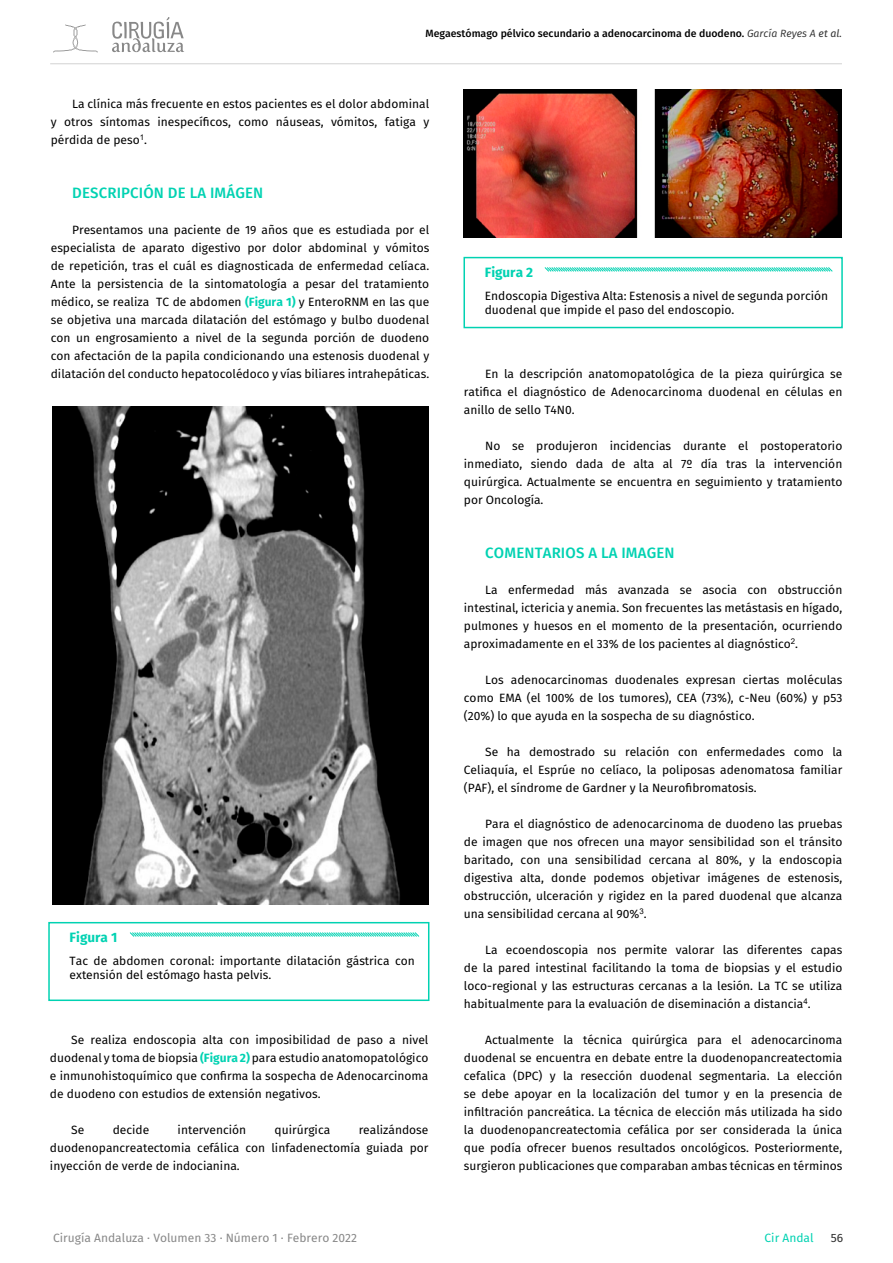
<style>
.page{position:relative;width:893px;height:1263px;background:#fff}
.page>*{position:absolute;margin:0;border:0;box-sizing:border-box;transform-origin:0 0}
.t1{font:500 15px "Fira Sans";letter-spacing:.01em;color:#00d2b2}
.t2{font:700 13.5px "Fira Sans";color:#00d2b2}
.t3{font:12px/18px "Fira Sans";color:#000;text-align:justify}
.t4{font:12px "Fira Sans";color:#888}
.t5{font:12px "Fira Sans";color:#00d2b2}
.t6{font:12px "Fira Sans";color:#2f2f2f}
.t7{font:500 10.5px "Fira Sans";color:#000}
.s1{font-weight:400;font-style:italic;color:#2f2f2f}
.s2{font-weight:700;color:#00d2b2}
</style>
<div class="page">
<svg style="left:53px;top:24px;width:45px;height:29px"></svg>
<svg style="left:112px;top:17px;width:72px;height:35px"></svg>
<hr style="left:50px;top:64px;width:792px;height:1px;background:#d2d2d2">
<div style="left:48px;top:922px;width:381px;height:79px;border:2px solid #00d2b2"></div>
<svg style="left:129px;top:932px;width:291px;height:5px"></svg>
<img style="left:52px;top:406px;width:376px;height:498px">
<img style="left:463px;top:89px;width:379px;height:149px">
<div style="left:463px;top:257px;width:380px;height:71px;border:2px solid #00d2b2"></div>
<svg style="left:544px;top:267px;width:289px;height:5px"></svg>
<p class="t7" style="left:425px;top:25px;width:418px">Megaestómago pélvico secundario a adenocarcinoma de duodeno. <span class="s1">García Reyes A</span> <span class="s1">et al.</span></p>
<p class="t3" style="left:51px;top:94px;width:380px;text-indent:21px">La clínica más frecuente en estos pacientes es el dolor abdominal y otros síntomas inespecíficos, como náuseas, vómitos, fatiga y pérdida de peso<sup>1</sup>.</p>
<p class="t1" style="left:72px;top:181px;width:193px">DESCRIPCIÓN DE LA IMÁGEN</p>
<p class="t3" style="left:51px;top:220px;width:380px;text-indent:21px">Presentamos una paciente de 19 años que es estudiada por el especialista de aparato digestivo por dolor abdominal y vómitos de repetición, tras el cuál es diagnosticada de enfermedad celíaca.<br>Ante la persistencia de la sintomatología a pesar del tratamiento médico, se realiza TC de abdomen <span class="s2">(Figura 1)</span> y EnteroRNM en las que se objetiva una marcada dilatación del estómago y bulbo duodenal con un engrosamiento a nivel de la segunda porción de duodeno con afectación de la papila condicionando una estenosis duodenal y dilatación del conducto hepatocolédoco y vías biliares intrahepáticas.</p>
<p class="t2" style="left:70px;top:925px;width:49px">Figura 1</p>
<p class="t3" style="left:70px;top:953px;width:347px;line-height:14.4px">Tac de abdomen coronal: importante dilatación gástrica con extensión del estómago hasta pelvis.</p>
<p class="t3" style="left:50px;top:1030px;width:380px;text-indent:21px">Se realiza endoscopia alta con imposibilidad de paso a nivel duodenal y toma de biopsia <span class="s2">(Figura 2)</span> para estudio anatomopatológico e inmunohistoquímico que confirma la sospecha de Adenocarcinoma de duodeno con estudios de extensión negativos.</p>
<p class="t3" style="left:71px;top:1120px;width:15px">Se</p>
<p class="t3" style="left:113px;top:1120px;width:38px">decide</p>
<p class="t3" style="left:178px;top:1120px;width:70px">intervención</p>
<p class="t3" style="left:275px;top:1120px;width:57px">quirúrgica</p>
<p class="t3" style="left:50px;top:1120px;width:380px;text-indent:309px">realizándose duodenopancreatectomia cefálica con linfadenectomía guiada por inyección de verde de indocianina.</p>
<p class="t2" style="left:485px;top:260px;width:50px">Figura 2</p>
<p class="t3" style="left:485px;top:288px;width:345px;line-height:14.4px">Endoscopia Digestiva Alta: Estenosis a nivel de segunda porción duodenal que impide el paso del endoscopio.</p>
<p class="t3" style="left:464px;top:364px;width:380px;text-indent:21px">En la descripción anatomopatológica de la pieza quirúrgica se ratifica el diagnóstico de Adenocarcinoma duodenal en células en anillo de sello T4N0.</p>
<p class="t3" style="left:464px;top:436px;width:380px;text-indent:21px">No se produjeron incidencias durante el postoperatorio inmediato, siendo dada de alta al 7º día tras la intervención quirúrgica. Actualmente se encuentra en seguimiento y tratamiento por Oncología.</p>
<p class="t1" style="left:485px;top:541px;width:191px">COMENTARIOS A LA IMAGEN</p>
<p class="t3" style="left:464px;top:580px;width:380px;text-indent:21px">La enfermedad más avanzada se asocia con obstrucción intestinal, ictericia y anemia. Son frecuentes las metástasis en hígado, pulmones y huesos en el momento de la presentación, ocurriendo aproximadamente en el 33% de los pacientes al diagnóstico<sup>2</sup>.</p>
<p class="t3" style="left:464px;top:670px;width:380px;text-indent:21px">Los adenocarcinomas duodenales expresan ciertas moléculas como EMA (el 100% de los tumores), CEA (73%), c-Neu (60%) y p53 (20%) lo que ayuda en la sospecha de su diagnóstico.</p>
<p class="t3" style="left:464px;top:742px;width:380px;text-indent:21px">Se ha demostrado su relación con enfermedades como la Celiaquía, el Esprúe no celíaco, la poliposas adenomatosa familiar (PAF), el síndrome de Gardner y la Neurofibromatosis.</p>
<p class="t3" style="left:464px;top:814px;width:380px;text-indent:21px">Para el diagnóstico de adenocarcinoma de duodeno las pruebas de imagen que nos ofrecen una mayor sensibilidad son el tránsito baritado, con una sensibilidad cercana al 80%, y la endoscopia digestiva alta, donde podemos objetivar imágenes de estenosis, obstrucción, ulceración y rigidez en la pared duodenal que alcanza una sensibilidad cercana al 90%<sup>3</sup>.</p>
<p class="t3" style="left:464px;top:940px;width:380px;text-indent:21px">La ecoendoscopia nos permite valorar las diferentes capas de la pared intestinal facilitando la toma de biopsias y el estudio loco-regional y las estructuras cercanas a la lesión. La TC se utiliza habitualmente para la evaluación de diseminación a distancia<sup>4</sup>.</p>
<p class="t3" style="left:464px;top:1030px;width:380px;text-indent:21px">Actualmente la técnica quirúrgica para el adenocarcinoma duodenal se encuentra en debate entre la duodenopancreatectomia cefalica (DPC) y la resección duodenal segmentaria. La elección se debe apoyar en la localización del tumor y en la presencia de infiltración pancreática. La técnica de elección más utilizada ha sido la duodenopancreatectomia cefálica por ser considerada la única que podía ofrecer buenos resultados oncológicos. Posteriormente, surgieron publicaciones que comparaban ambas técnicas en términos</p>
<p class="t4" style="left:53px;top:1229px;width:305px">Cirugía Andaluza · Volumen 33 · Número 1 · Febrero 2022</p>
<p class="t5" style="left:765px;top:1229px;width:51px">Cir Andal</p>
<p class="t6" style="left:831px;top:1229px;width:14px">56</p>
</div>
